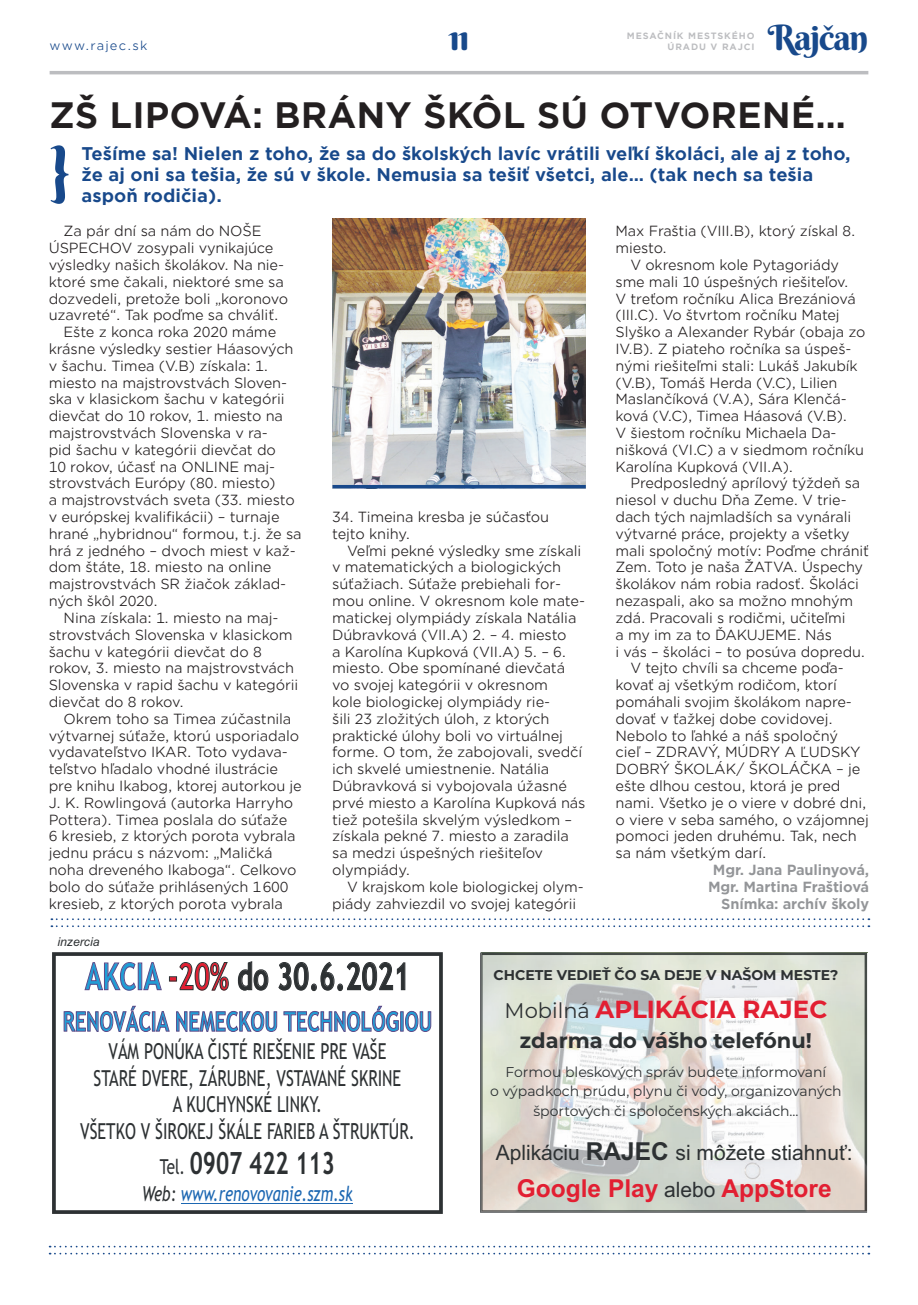
<style>
.page{position:relative;width:918px;height:1305px;background:#fff}
.page>*{position:absolute;margin:0;border:0;box-sizing:border-box;transform-origin:0 0}
.t1{font:700 37.27px "Trebuchet MS";color:#2d3133;scale:.73 1}
.t2{font:700 35px "Gotham Office";color:#231f20}
.t3{font:35px "Berkshire Swash";letter-spacing:-.04em;color:#18498b}
.t4{font:700 30.62px "Trebuchet MS";color:#2d3133;scale:.73 1}
.t5{font:700 27.12px "Trebuchet MS";color:#1f9dd6;scale:.73 1}
.t6{font:700 24.68px "Arial";color:#e21f32}
.t7{font:700 24.68px "Montserrat";color:#e21f32}
.t8{font:22.05px/26.8px "Trebuchet MS";color:#2d3133;text-align:center;scale:.73 1}
.t9{font:21.18px "Arial";color:#2d3133}
.t10{font:700 21.18px "Montserrat";color:#2d3133}
.t11{font:italic 20.65px "Trebuchet MS";color:#1c67b2;scale:.73 1}
.t12{font:700 17.5px/21px "Gotham Office";color:#18498b}
.t13{font:14.17px/19.4px "Montserrat";color:#2d3133;text-align:center}
.t14{font:700 14.17px "Montserrat";color:#2d3133}
.t15{font:14px/16.8px "Gotham Office";letter-spacing:-.01em;color:#231f20}
.t16{font:700 14px/16.8px "Gotham Office";letter-spacing:-.01em;color:#939598;text-align:right}
.t17{font:12.25px "Gotham Office";letter-spacing:.1em;color:#18498b}
.t18{font:italic 12.25px "Arial";color:#2d3133}
.t19{font:700 8.75px/10.5px "Gotham Office";letter-spacing:.1em;color:#bcbdc0;text-align:right}
.s1{color:#1f9dd6}
.s2{color:#e21f32}
.s3{font-weight:400;font-size:20.65px}
.s4{color:#2d3133}
.s5{font-weight:400;font-size:21.18px;color:#2d3133}
.s6{font-weight:700;font-size:24.68px}
</style>
<div class="page">
<svg style="left:50px;top:1245px;width:819px;height:9px"></svg>
<hr style="left:50px;top:71px;width:818px;height:3px;background:#bcbdc0">
<svg style="left:51px;top:145px;width:17px;height:59px"></svg>
<img style="left:332px;top:219px;width:253px;height:266px">
<hr style="left:332px;top:485px;width:254px;height:3px;background:#18498b">
<div style="left:52px;top:952px;width:391px;height:262px;border:4px solid #2d3133"></div>
<hr style="left:181px;top:1203px;width:172px;height:1px;background:#1c67b2">
<svg style="left:480px;top:952px;width:387px;height:260px"></svg>
<svg style="left:51px;top:918px;width:818px;height:9px"></svg>
<p class="t17" style="left:50px;top:37px;width:99px">www.rajec.sk</p>
<h2 class="t3" style="left:448px;top:15px;width:23px">11</h2>
<h2 class="t3" style="left:767px;top:15px;width:102px">Rajčan</h2>
<p class="t19" style="left:627px;top:31px;width:129px">MESAČNÍK MESTSKÉHO<br>ÚRADU V RAJCI</p>
<h2 class="t2" style="left:49px;top:91px;width:798px">ZŠ LIPOVÁ: BRÁNY ŠKÔL SÚ OTVORENÉ…</h2>
<p class="t12" style="left:82px;top:142px;width:770px">Tešíme sa! Nielen z toho, že sa do školských lavíc vrátili veľkí školáci, ale aj z toho, že aj oni sa tešia, že sú v škole. Nemusia sa tešiť všetci, ale… (tak nech sa tešia aspoň rodičia).</p>
<p class="t15" style="left:64px;top:222px;width:199px">Za pár dní sa nám do NOŠE</p>
<p class="t15" style="left:49px;top:239px;width:226px">ÚSPECHOV zosypali vynikajúce</p>
<p class="t15" style="left:49px;top:256px;width:237px">výsledky našich školákov. Na nie-</p>
<p class="t15" style="left:49px;top:273px;width:237px">ktoré sme čakali, niektoré sme sa</p>
<p class="t15" style="left:49px;top:290px;width:241px">dozvedeli, pretože boli „koronovo</p>
<p class="t15" style="left:49px;top:306px;width:231px">uzavreté“. Tak poďme sa chváliť.</p>
<p class="t15" style="left:64px;top:323px;width:214px">Ešte z konca roka 2020 máme</p>
<p class="t15" style="left:49px;top:340px;width:246px">krásne výsledky sestier Háasových</p>
<p class="t15" style="left:49px;top:357px;width:221px">v šachu. Timea (V.B) získala: 1.</p>
<p class="t15" style="left:49px;top:374px;width:240px">miesto na majstrovstvách Sloven-</p>
<p class="t15" style="left:49px;top:390px;width:237px">ska v klasickom šachu v kategórii</p>
<p class="t15" style="left:49px;top:407px;width:236px">dievčat do 10 rokov, 1. miesto na</p>
<p class="t15" style="left:49px;top:424px;width:221px">majstrovstvách Slovenska v ra-</p>
<p class="t15" style="left:49px;top:441px;width:229px">pid šachu v kategórii dievčat do</p>
<p class="t15" style="left:49px;top:458px;width:228px">10 rokov, účasť na ONLINE maj-</p>
<p class="t15" style="left:49px;top:474px;width:228px">strovstvách Európy (80. miesto)</p>
<p class="t15" style="left:49px;top:491px;width:247px">a majstrovstvách sveta (33. miesto</p>
<p class="t15" style="left:49px;top:508px;width:232px">v európskej kvalifikácii) – turnaje</p>
<p class="t15" style="left:49px;top:525px;width:254px">hrané „hybridnou“ formou, t.j. že sa</p>
<p class="t15" style="left:49px;top:542px;width:249px">hrá z jedného – dvoch miest v kaž-</p>
<p class="t15" style="left:49px;top:558px;width:224px">dom štáte, 18. miesto na online</p>
<p class="t15" style="left:49px;top:575px;width:239px">majstrovstvách SR žiačok základ-</p>
<p class="t15" style="left:49px;top:592px;width:111px">ných škôl 2020.</p>
<p class="t15" style="left:64px;top:609px;width:216px">Nina získala: 1. miesto na maj-</p>
<p class="t15" style="left:49px;top:626px;width:245px">strovstvách Slovenska v klasickom</p>
<p class="t15" style="left:49px;top:642px;width:215px">šachu v kategórii dievčat do 8</p>
<p class="t15" style="left:49px;top:659px;width:247px">rokov, 3. miesto na majstrovstvách</p>
<p class="t15" style="left:49px;top:676px;width:251px">Slovenska v rapid šachu v kategórii</p>
<p class="t15" style="left:49px;top:693px;width:136px">dievčat do 8 rokov.</p>
<p class="t15" style="left:64px;top:710px;width:229px">Okrem toho sa Timea zúčastnila</p>
<p class="t15" style="left:49px;top:726px;width:252px">výtvarnej súťaže, ktorú usporiadalo</p>
<p class="t15" style="left:49px;top:743px;width:241px">vydavateľstvo IKAR. Toto vydava-</p>
<p class="t15" style="left:49px;top:760px;width:231px">teľstvo hľadalo vhodné ilustrácie</p>
<p class="t15" style="left:49px;top:777px;width:255px">pre knihu Ikabog, ktorej autorkou je</p>
<p class="t15" style="left:49px;top:794px;width:246px">J. K. Rowlingová (autorka Harryho</p>
<p class="t15" style="left:49px;top:810px;width:240px">Pottera). Timea poslala do súťaže</p>
<p class="t15" style="left:49px;top:827px;width:248px">6 kresieb, z ktorých porota vybrala</p>
<p class="t15" style="left:49px;top:844px;width:225px">jednu prácu s názvom: „Maličká</p>
<p class="t15" style="left:49px;top:861px;width:249px">noha dreveného Ikaboga“. Celkovo</p>
<p class="t15" style="left:49px;top:878px;width:241px">bolo do súťaže prihlásených 1 600</p>
<p class="t15" style="left:49px;top:894px;width:236px">kresieb, z ktorých porota vybrala</p>
<p class="t15" style="left:615px;top:222px;width:241px">Max Fraštia (VIII.B), ktorý získal 8. miesto.</p>
<p class="t15" style="left:615px;top:256px;width:251px;text-indent:15px">V okresnom kole Pytagoriády sme mali 10 úspešných riešiteľov.<br>V treťom ročníku Alica Brezániová (III.C). Vo štvrtom ročníku Matej Slyško a Alexander Rybár (obaja zo IV.B). Z piateho ročníka sa úspeš&shy;nými riešiteľmi stali: Lukáš Jakubík (V.B), Tomáš Herda (V.C), Lilien Maslančíková (V.A), Sára Klenčá&shy;ková (V.C), Timea Háasová (V.B).<br>V šiestom ročníku Michaela Da&shy;nišková (VI.C) a v siedmom ročníku Karolína Kupková (VII.A).</p>
<p class="t15" style="left:630px;top:474px;width:231px">Predposledný aprílový týždeň sa</p>
<p class="t15" style="left:615px;top:491px;width:232px">niesol v duchu Dňa Zeme. V trie-</p>
<p class="t15" style="left:615px;top:508px;width:237px">dach tých najmladších sa vynárali</p>
<p class="t15" style="left:615px;top:525px;width:236px">výtvarné práce, projekty a všetky</p>
<p class="t15" style="left:615px;top:542px;width:255px">mali spoločný motív: Poďme chrániť</p>
<p class="t15" style="left:615px;top:558px;width:249px">Zem. Toto je naša ŽATVA. Úspechy</p>
<p class="t15" style="left:615px;top:575px;width:245px">školákov nám robia radosť. Školáci</p>
<p class="t15" style="left:615px;top:592px;width:239px">nezaspali, ako sa možno mnohým</p>
<p class="t15" style="left:615px;top:609px;width:232px">zdá. Pracovali s rodičmi, učiteľmi</p>
<p class="t15" style="left:615px;top:626px;width:218px">a my im za to ĎAKUJEME. Nás</p>
<p class="t15" style="left:615px;top:642px;width:251px">i vás – školáci – to posúva dopredu.</p>
<p class="t15" style="left:630px;top:659px;width:215px">V tejto chvíli sa chceme poďa-</p>
<p class="t15" style="left:615px;top:676px;width:223px">kovať aj všetkým rodičom, ktorí</p>
<p class="t15" style="left:615px;top:693px;width:238px">pomáhali svojim školákom napre-</p>
<p class="t15" style="left:615px;top:710px;width:219px">dovať v ťažkej dobe covidovej.</p>
<p class="t15" style="left:615px;top:726px;width:224px">Nebolo to ľahké a náš spoločný</p>
<p class="t15" style="left:615px;top:743px;width:246px">cieľ – ZDRAVÝ, MÚDRY A ĽUDSKY</p>
<p class="t15" style="left:615px;top:760px;width:246px">DOBRÝ ŠKOLÁK/ ŠKOLÁČKA – je</p>
<p class="t15" style="left:615px;top:777px;width:226px">ešte dlhou cestou, ktorá je pred</p>
<p class="t15" style="left:615px;top:794px;width:252px">nami. Všetko je o viere v dobré dni,</p>
<p class="t15" style="left:615px;top:810px;width:255px">o viere v seba samého, o vzájomnej</p>
<p class="t15" style="left:615px;top:827px;width:243px">pomoci jeden druhému. Tak, nech</p>
<p class="t15" style="left:615px;top:844px;width:152px">sa nám všetkým darí.</p>
<p class="t16" style="left:708px;top:861px;width:163px">Mgr. Jana Paulinyová,<br>Mgr. Martina Fraštiová<br>Snímka: archív školy</p>
<p class="t15" style="left:332px;top:508px;width:219px">34. Timeina kresba je súčasťou tejto knihy.</p>
<p class="t15" style="left:332px;top:542px;width:255px;text-indent:15px">Veľmi pekné výsledky sme získali v matematických a biologických súťažiach. Súťaže prebiehali for&shy;mou online. V okresnom kole mate&shy;matickej olympiády získala Natália<br>Dúbravková (VII.A) 2. – 4. miesto<br>a Karolína Kupková (VII.A) 5. – 6. miesto. Obe spomínané dievčatá vo svojej kategórii v okresnom<br>kole biologickej olympiády rie-<br>šili 23 zložitých úloh, z ktorých praktické úlohy boli vo virtuálnej forme. O tom, že zabojovali, svedčí ich skvelé umiestnenie. Natália<br>Dúbravková si vybojovala úžasné prvé miesto a Karolína Kupková nás tiež potešila skvelým výsledkom – získala pekné 7. miesto a zaradila sa medzi úspešných riešiteľov olympiády.</p>
<p class="t15" style="left:332px;top:878px;width:253px;text-indent:15px">V krajskom kole biologickej olym&shy;piády zahviezdil vo svojej kategórii</p>
<p class="t18" style="left:57px;top:933px;width:44px">inzercia</p>
<h1 class="t1" style="left:85px;top:953px;width:446px"><span class="s1">AKCIA</span> <span class="s2">-20%</span> do 30.6.2021</h1>
<h3 class="t5" style="left:63px;top:1004px;width:508px">RENOVÁCIA NEMECKOU TECHNOLÓGIOU</h3>
<h3 class="t8" style="left:80px;top:1037px;width:460px">VÁM PONÚKA ČISTÉ RIEŠENIE PRE VAŠE<br>STARÉ DVERE, ZÁRUBNE, VSTAVANÉ SKRINE<br>A KUCHYNSKÉ LINKY.<br>VŠETKO V ŠIROKEJ ŠKÁLE FARIEB A ŠTRUKTÚR.</h3>
<h3 class="t4" style="left:160px;top:1144px;width:241px"><span class="s3">Tel.</span> 0907 422 113</h3>
<h3 class="t11" style="left:142px;top:1181px;width:290px"><span class="s4">Web:</span> www.renovovanie.szm.sk</h3>
<p class="t14" style="left:493px;top:964px;width:346px">CHCETE VEDIEŤ ČO SA DEJE V NAŠOM MESTE?</p>
<h3 class="t7" style="left:505px;top:991px;width:324px"><span class="s5">Mobilná</span> APLIKÁCIA RAJEC</h3>
<h3 class="t10" style="left:520px;top:1025px;width:293px">zdarma do vášho telefónu!</h3>
<p class="t13" style="left:490px;top:1061px;width:353px">Formou bleskových správ budete informovaní<br>o výpadkoch prúdu, plynu či vody, organizovaných športových či spoločenských akciách...</p>
<h3 class="t9" style="left:496px;top:1137px;width:358px">Aplikáciu <span class="s6">RAJEC</span> si môžete stiahnuť:</h3>
<h3 class="t6" style="left:517px;top:1171px;width:316px">Google Play <span class="s5">alebo</span> AppStore</h3>
</div>
